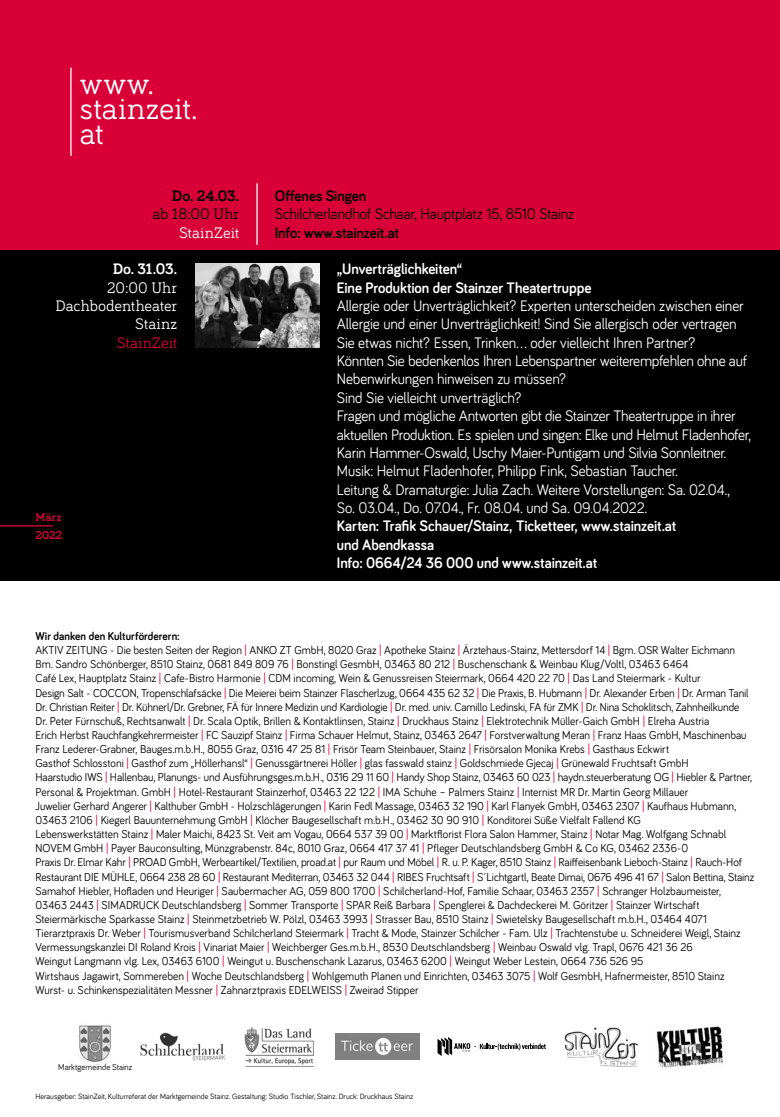
<style>
.page{position:relative;width:780px;height:1117px;background:#fff}
.page>*{position:absolute;margin:0;border:0;box-sizing:border-box;transform-origin:0 0}
.t1{font:31.38px/25.1px "Bariol Serif";color:#fff}
.t2{font:15.75px/18.4px "Bariol";letter-spacing:-.015em;color:#fff;scale:.95 1}
.t3{font:700 15.75px/18.4px "Bariol";letter-spacing:-.005em;color:#fff;scale:.95 1}
.t4{font:15.75px "Bariol";letter-spacing:-.01em;color:#000;scale:.95 1}
.t5{font:15.75px/18.4px "Bariol Serif";color:#fff;text-align:right}
.t6{font:700 15.75px "Bariol";letter-spacing:-.005em;color:#000;scale:.95 1}
.t7{font:15.75px "Bariol Serif";letter-spacing:.005em;color:#000}
.t8{font:700 15.75px "Bariol Serif";color:#fff}
.t9{font:15.75px "Bariol Serif";color:#d80037}
.t10{font:700 15.75px "Bariol Serif";color:#000}
.t11{font:11.75px/14.1px "Bariol";color:#000;scale:.95 1}
.t12{font:700 11.75px "Bariol Serif";letter-spacing:.01em;color:#d80037}
.t13{font:8.88px "Bariol";color:#000;scale:.95 1}
.t14{font:7.88px "Bariol";color:#000}
.s1{font-weight:700}
.s2{color:#d80037}
</style>
<div class="page">
<div style="left:0;top:0;width:780px;height:251px;background:#d80037"></div>
<div style="left:0;top:251px;width:780px;height:329px;background:#000"></div>
<img style="left:564px;top:1027px;width:74px;height:39px">
<img style="left:656px;top:1026px;width:67px;height:40px">
<svg style="left:437px;top:1037px;width:109px;height:18px"></svg>
<img style="left:140px;top:1032px;width:86px;height:29px">
<img style="left:78px;top:1025px;width:33px;height:37px">
<img style="left:335px;top:1033px;width:84px;height:26px">
<img style="left:244px;top:1027px;width:70px;height:40px">
<hr style="left:70px;top:68px;width:2px;height:87px;background:#fff">
<hr style="left:256px;top:184px;width:2px;height:60px;background:#fff">
<img style="left:195px;top:264px;width:124px;height:83px">
<hr style="left:0;top:525px;width:53px;height:1px;background:#d80037">
<h1 class="t1" style="left:80px;top:69px;width:119px">www. stainzeit. at</h1>
<h2 class="t10" style="left:172px;top:185px;width:69px">Do. 24.03.</h2>
<h2 class="t7" style="left:152px;top:203px;width:88px">ab 18:00 Uhr</h2>
<h2 class="t5" style="left:179px;top:222px;width:62px">StainZeit</h2>
<h2 class="t8" style="left:113px;top:258px;width:66px">Do. 31.03.</h2>
<h2 class="t5" style="left:55px;top:277px;width:123px">20:00 Uhr<br>Dachbodentheater<br>Stainz</h2>
<h2 class="t9" style="left:117px;top:331px;width:62px">StainZeit</h2>
<p class="t12" style="left:35px;top:509px;width:28px">März</p>
<p class="t12" style="left:35px;top:526px;width:28px">2022</p>
<h2 class="t6" style="left:275px;top:185px;width:98px">Offenes Singen</h2>
<h2 class="t4" style="left:275px;top:203px;width:317px">Schilcherlandhof Schaar, Hauptplatz 15, 8510 Stainz</h2>
<h2 class="t6" style="left:275px;top:221px;width:132px">Info: www.stainzeit.at</h2>
<h2 class="t3" style="left:337px;top:259px;width:269px">„Unverträglichkeiten“<br>Eine Produktion der Stainzer Theatertruppe</h2>
<p class="t2" style="left:337px;top:296px;width:437px">Allergie oder Unverträglichkeit? Experten unterscheiden zwischen einer Allergie und einer Unverträglichkeit! Sind Sie allergisch oder vertragen Sie etwas nicht? Essen, Trinken… oder vielleicht Ihren Partner?<br>Könnten Sie bedenkenlos Ihren Lebenspartner weiterempfehlen ohne auf Nebenwirkungen hinweisen zu müssen?<br>Sind Sie vielleicht unverträglich?<br>Fragen und mögliche Antworten gibt die Stainzer Theatertruppe in ihrer aktuellen Produktion. Es spielen und singen: Elke und Helmut Fladenhofer, Karin Hammer-Oswald, Uschy Maier-Puntigam und Silvia Sonnleitner.<br>Musik: Helmut Fladenhofer, Philipp Fink, Sebastian Taucher.<br>Leitung &amp; Dramaturgie: Julia Zach. Weitere Vorstellungen: Sa. 02.04., So. 03.04., Do. 07.04., Fr. 08.04. und Sa. 09.04.2022.</p>
<h2 class="t3" style="left:337px;top:516px;width:359px">Karten: Trafik Schauer/Stainz, Ticketteer, www.stainzeit.at und Abendkassa<br>Info: 0664/24 36 000 und www.stainzeit.at</h2>
<p class="t11" style="left:35px;top:628px;width:758px"><span class="s1">Wir danken den Kulturförderern:<br></span>AKTIV ZEITUNG - Die besten Seiten der Region <span class="s2">|</span> ANKO ZT GmbH, 8020 Graz <span class="s2">|</span> Apotheke Stainz <span class="s2">|</span> Ärztehaus-Stainz, Mettersdorf 14 <span class="s2">|</span> Bgm. OSR Walter Eichmann Bm. Sandro Schönberger, 8510 Stainz, 0681 849 809 76 <span class="s2">|</span> Bonstingl GesmbH, 03463 80 212 <span class="s2">|</span> Buschenschank &amp; Weinbau Klug/Voltl, 03463 6464<br>Café Lex, Hauptplatz Stainz <span class="s2">|</span> Cafe-Bistro Harmonie <span class="s2">|</span> CDM incoming, Wein &amp; Genussreisen Steiermark, 0664 420 22 70 <span class="s2">|</span> Das Land Steiermark - Kultur<br>Design Salt - COCCON, Tropenschlafsäcke <span class="s2">|</span> Die Meierei beim Stainzer Flascherlzug, 0664 435 62 32 <span class="s2">|</span> Die Praxis, B. Hubmann <span class="s2">|</span> Dr. Alexander Erben <span class="s2">|</span> Dr. Arman Tanil Dr. Christian Reiter <span class="s2">|</span> Dr. Kühnerl/Dr. Grebner, FÄ für Innere Medizin und Kardiologie <span class="s2">|</span> Dr. med. univ. Camillo Ledinski, FA für ZMK <span class="s2">|</span> Dr. Nina Schoklitsch, Zahnheilkunde<br>Dr. Peter Fürnschuß, Rechtsanwalt <span class="s2">|</span> Dr. Scala Optik, Brillen &amp; Kontaktlinsen, Stainz <span class="s2">|</span> Druckhaus Stainz <span class="s2">|</span> Elektrotechnik Müller-Gaich GmbH <span class="s2">|</span> Elreha Austria<br>Erich Herbst Rauchfangkehrermeister <span class="s2">|</span> FC Sauzipf Stainz <span class="s2">|</span> Firma Schauer Helmut, Stainz, 03463 2647 <span class="s2">|</span> Forstverwaltung Meran <span class="s2">|</span> Franz Haas GmbH, Maschinenbau Franz Lederer-Grabner, Bauges.m.b.H., 8055 Graz, 0316 47 25 81 <span class="s2">|</span> Frisör Team Steinbauer, Stainz <span class="s2">|</span> Frisörsalon Monika Krebs <span class="s2">|</span> Gasthaus Eckwirt<br>Gasthof Schlosstoni <span class="s2">|</span> Gasthof zum „Höllerhansl“ <span class="s2">|</span> Genussgärtnerei Höller <span class="s2">|</span> glas fasswald stainz <span class="s2">|</span> Goldschmiede Gjecaj <span class="s2">|</span> Grünewald Fruchtsaft GmbH<br>Haarstudio IWS <span class="s2">|</span> Hallenbau, Planungs- und Ausführungsges.m.b.H., 0316 29 11 60 <span class="s2">|</span> Handy Shop Stainz, 03463 60 023 <span class="s2">|</span> haydn.steuerberatung OG <span class="s2">|</span> Hiebler &amp; Partner, Personal &amp; Projektman. GmbH <span class="s2">|</span> Hotel-Restaurant Stainzerhof, 03463 22 122 <span class="s2">|</span> IMA Schuhe – Palmers Stainz <span class="s2">|</span> Internist MR Dr. Martin Georg Millauer<br>Juwelier Gerhard Angerer <span class="s2">|</span> Kalthuber GmbH - Holzschlägerungen <span class="s2">|</span> Karin Fedl Massage, 03463 32 190 <span class="s2">|</span> Karl Flanyek GmbH, 03463 2307 <span class="s2">|</span> Kaufhaus Hubmann, 03463 2106 <span class="s2">|</span> Kiegerl Bauunternehmung GmbH <span class="s2">|</span> Klöcher Baugesellschaft m.b.H., 03462 30 90 910 <span class="s2">|</span> Konditorei Süße Vielfalt Fallend KG<br>Lebenswerkstätten Stainz <span class="s2">|</span> Maler Maichi, 8423 St. Veit am Vogau, 0664 537 39 00 <span class="s2">|</span> Marktflorist Flora Salon Hammer, Stainz <span class="s2">|</span> Notar Mag. Wolfgang Schnabl NOVEM GmbH <span class="s2">|</span> Payer Bauconsulting, Münzgrabenstr. 84c, 8010 Graz, 0664 417 37 41 <span class="s2">|</span> Pfleger Deutschlandsberg GmbH &amp; Co KG, 03462 2336-0<br>Praxis Dr. Elmar Kahr <span class="s2">|</span> PROAD GmbH, Werbeartikel/Textilien, proad.at <span class="s2">|</span> pur Raum und Möbel <span class="s2">|</span> R. u. P. Kager, 8510 Stainz <span class="s2">|</span> Raiffeisenbank Lieboch-Stainz <span class="s2">|</span> Rauch-Hof Restaurant DIE MÜHLE, 0664 238 28 60 <span class="s2">|</span> Restaurant Mediterran, 03463 32 044 <span class="s2">|</span> RIBES Fruchtsaft <span class="s2">|</span> S´Lichtgartl, Beate Dimai, 0676 496 41 67 <span class="s2">|</span> Salon Bettina, Stainz Samahof Hiebler, Hofladen und Heuriger <span class="s2">|</span> Saubermacher AG, 059 800 1700 <span class="s2">|</span> Schilcherland-Hof, Familie Schaar, 03463 2357 <span class="s2">|</span> Schranger Holzbaumeister, 03463 2443 <span class="s2">|</span> SIMADRUCK Deutschlandsberg <span class="s2">|</span> Sommer Transporte <span class="s2">|</span> SPAR Reiß Barbara <span class="s2">|</span> Spenglerei &amp; Dachdeckerei M. Göritzer <span class="s2">|</span> Stainzer Wirtschaft Steiermärkische Sparkasse Stainz <span class="s2">|</span> Steinmetzbetrieb W. Pölzl, 03463 3993 <span class="s2">|</span> Strasser Bau, 8510 Stainz <span class="s2">|</span> Swietelsky Baugesellschaft m.b.H., 03464 4071<br>Tierarztpraxis Dr. Weber <span class="s2">|</span> Tourismusverband Schilcherland Steiermark <span class="s2">|</span> Tracht &amp; Mode, Stainzer Schilcher - Fam. Ulz <span class="s2">|</span> Trachtenstube u. Schneiderei Weigl, Stainz Vermessungskanzlei DI Roland Krois <span class="s2">|</span> Vinariat Maier <span class="s2">|</span> Weichberger Ges.m.b.H., 8530 Deutschlandsberg <span class="s2">|</span> Weinbau Oswald vlg. Trapl, 0676 421 36 26<br>Weingut Langmann vlg. Lex, 03463 6100 <span class="s2">|</span> Weingut u. Buschenschank Lazarus, 03463 6200 <span class="s2">|</span> Weingut Weber Lestein, 0664 736 526 95<br>Wirtshaus Jagawirt, Sommereben <span class="s2">|</span> Woche Deutschlandsberg <span class="s2">|</span> Wohlgemuth Planen und Einrichten, 03463 3075 <span class="s2">|</span> Wolf GesmbH, Hafnermeister, 8510 Stainz Wurst- u. Schinkenspezialitäten Messner <span class="s2">|</span> Zahnarztpraxis EDELWEISS <span class="s2">|</span> Zweirad Stipper</p>
<p class="t13" style="left:58px;top:1060px;width:79px">Marktgemeinde Stainz</p>
<p class="t14" style="left:35px;top:1090px;width:379px">Herausgeber: StainZeit, Kulturreferat der Marktgemeinde Stainz. Gestaltung: Studio Tischler, Stainz. Druck: Druckhaus Stainz</p>
</div>
